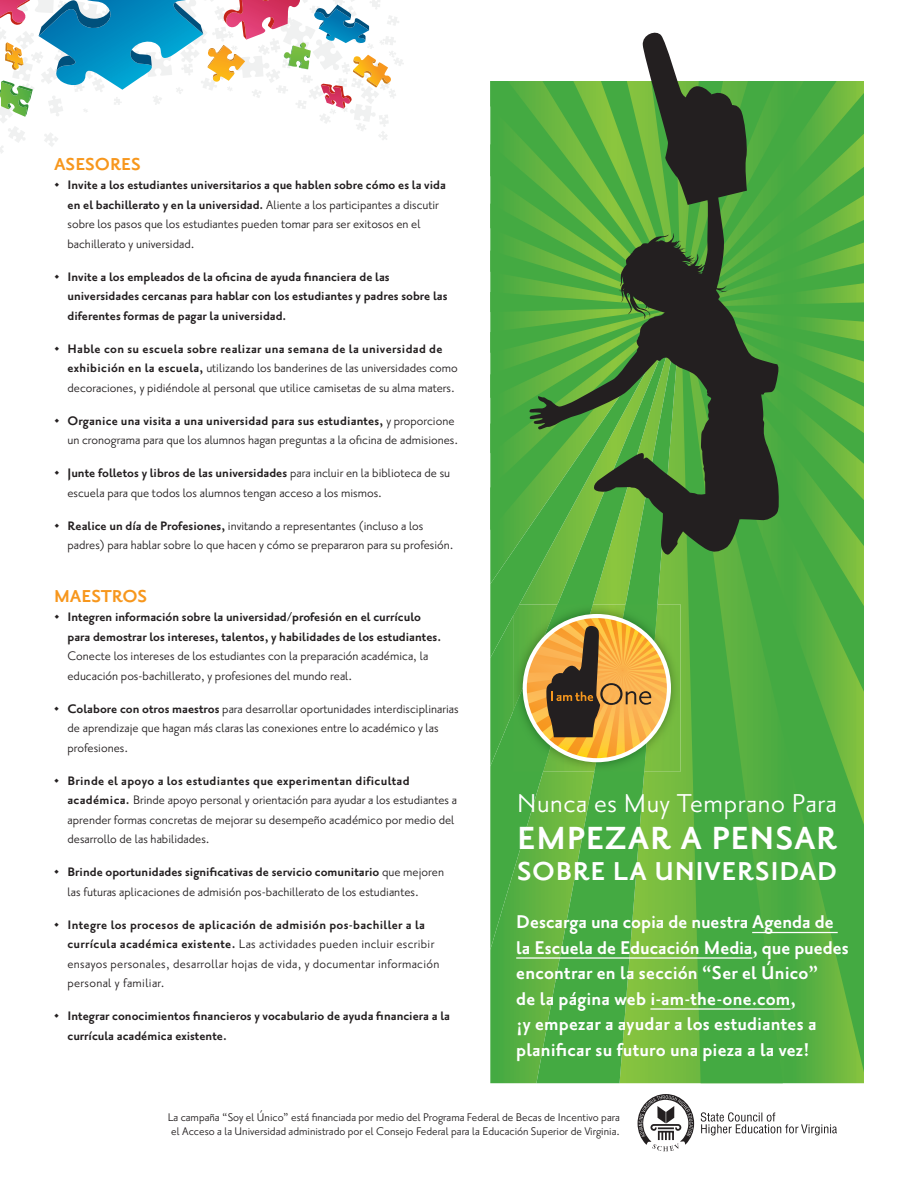
<style>
.page{position:relative;width:918px;height:1188px;background:#fff}
.page>*{position:absolute;margin:0;border:0;box-sizing:border-box;transform-origin:0 0}
.t1{font:700 39px "Priori Sans OT";letter-spacing:.02em;color:#fff}
.t2{font:31.5px "Priori Sans OT";letter-spacing:.02em;color:#fff}
.t3{font:700 31.5px "Priori Sans OT";letter-spacing:.02em;color:#fff}
.t4{font:700 22.5px/25.5px "Priori Sans OT";letter-spacing:.005em;color:#fff}
.t5{font:700 21px "Priori Sans OT";color:#f7971d}
.t6{font:15px/19.5px "Priori Sans OT";color:#231f20}
.t7{font:700 15px/19.5px "Priori Sans OT";color:#231f20}
.t8{font:15px/19.5px "Priori Sans OT";letter-spacing:.02em;color:#231f20}
.t9{font:13.5px/13.5px "Priori Sans OT";color:#231f20}
.s1{font-weight:700}
</style>
<div class="page">
<svg style="left:490px;top:530px;width:46px;height:420px;background:#4cac44"></svg>
<svg style="left:536px;top:555px;width:145px;height:528px;background:#60b441"></svg>
<svg style="left:681px;top:692px;width:183px;height:380px;background:#4fad41"></svg>
<svg style="left:681px;top:546px;width:183px;height:146px;background:#51ae41"></svg>
<svg style="left:780px;top:530px;width:84px;height:16px"></svg>
<svg style="left:529px;top:530px;width:251px;height:25px;background:#4e963b"></svg>
<img style="left:657px;top:604px;width:23px;height:168px">
<img style="left:513px;top:604px;width:144px;height:168px">
<svg style="left:525px;top:616px;width:144px;height:144px;background:#b49846"></svg>
<div style="left:523px;top:614px;width:148px;height:148px;border:4px solid #fff;border-radius:50%"></div>
<hr style="left:752px;top:932px;width:86px;height:1px;background:#fff">
<hr style="left:516px;top:957px;width:236px;height:2px;background:#fff">
<hr style="left:650px;top:1008px;width:141px;height:2px;background:#fff">
<svg style="left:0;top:0;width:404px;height:153px"></svg>
<svg style="left:490px;top:32px;width:374px;height:498px;background:#5b994c"></svg>
<svg style="left:638px;top:1094px;width:199px;height:57px"></svg>
<h3 class="t5" style="left:54px;top:154px;width:88px">ASESORES</h3>
<p class="t6" style="left:68px;top:176px;width:380px;text-indent:-14px"><span class="s1">• Invite a los estudiantes universitarios a que hablen sobre cómo es la vida en el bachillerato y en la universidad.</span> Aliente a los participantes a discutir sobre los pasos que los estudiantes pueden tomar para ser exitosos en el bachillerato y universidad.</p>
<p class="t7" style="left:68px;top:268px;width:382px;text-indent:-14px">• Invite a los empleados de la oficina de ayuda financiera de las universidades cercanas para hablar con los estudiantes y padres sobre las diferentes formas de pagar la universidad.</p>
<p class="t6" style="left:68px;top:340px;width:392px;text-indent:-14px"><span class="s1">• Hable con su escuela sobre realizar una semana de la universidad de exhibición en la escuela,</span> utilizando los banderines de las universidades como decoraciones, y pidiéndole al personal que utilice camisetas de su alma maters.</p>
<p class="t6" style="left:54px;top:412px;width:406px;text-align:right"><span class="s1">• Organice una visita a una universidad para sus estudiantes,</span> y proporcione un cronograma para que los alumnos hagan preguntas a la oficina de admisiones.</p>
<p class="t6" style="left:68px;top:464px;width:384px;text-indent:-14px"><span class="s1">• Junte folletos y libros de las universidades</span> para incluir en la biblioteca de su escuela para que todos los alumnos tengan acceso a los mismos.</p>
<p class="t6" style="left:68px;top:517px;width:388px;text-indent:-14px"><span class="s1">• Realice un día de Profesiones,</span> invitando a representantes (incluso a los padres) para hablar sobre lo que hacen y cómo se prepararon para su profesión.</p>
<h3 class="t5" style="left:54px;top:586px;width:95px">MAESTROS</h3>
<p class="t7" style="left:68px;top:608px;width:375px;text-indent:-14px">• Integren información sobre la universidad/profesión en el currículo para demostrar los intereses, talentos, y habilidades de los estudiantes.</p>
<p class="t6" style="left:67px;top:647px;width:362px">Conecte los intereses de los estudiantes con la preparación académica, la educación pos-bachillerato, y profesiones del mundo real.</p>
<p class="t6" style="left:67px;top:700px;width:393px;text-indent:-14px"><span class="s1">• Colabore con otros maestros</span> para desarrollar oportunidades interdisciplinarias de aprendizaje que hagan más claras las conexiones entre lo académico y las profesiones.</p>
<p class="t6" style="left:67px;top:772px;width:391px;text-indent:-14px"><span class="s1">• Brinde el apoyo a los estudiantes que experimentan dificultad académica.</span> Brinde apoyo personal y orientación para ayudar a los estudiantes a aprender formas concretas de mejorar su desempeño académico por medio del desarrollo de las habilidades.</p>
<p class="t6" style="left:67px;top:863px;width:378px;text-indent:-14px"><span class="s1">• Brinde oportunidades significativas de servicio comunitario</span> que mejoren las futuras aplicaciones de admisión pos-bachillerato de los estudiantes.</p>
<p class="t8" style="left:67px;top:916px;width:373px;text-indent:-14px"><span class="s1">• Integre los procesos de aplicación de admisión pos-bachiller a la currícula académica existente.</span> Las actividades pueden incluir escribir ensayos personales, desarrollar hojas de vida, y documentar información personal y familiar.</p>
<p class="t7" style="left:67px;top:1007px;width:384px;text-indent:-14px">• Integrar conocimientos financieros y vocabulario de ayuda financiera a la currícula académica existente.</p>
<h2 class="t2" style="left:517px;top:789px;width:321px">Nunca es Muy Temprano Para</h2>
<h1 class="t1" style="left:517px;top:821px;width:321px">EMPEZAR A PENSAR</h1>
<h2 class="t3" style="left:517px;top:857px;width:321px">SOBRE LA UNIVERSIDAD</h2>
<h3 class="t4" style="left:516px;top:910px;width:334px">Descarga una copia de nuestra Agenda de la Escuela de Educación Media, que puedes encontrar en la sección “Ser el Único”<br>de la página web i-am-the-one.com,<br>¡y empezar a ayudar a los estudiantes a planificar su futuro una pieza a la vez!</h3>
<p class="t9" style="left:168px;top:1111px;width:454px">La campaña “Soy el Único” está financiada por medio del Programa Federal de Becas de Incentivo para el Acceso a la Universidad administrado por el Consejo Federal para la Educación Superior de Virginia.</p>
</div>
